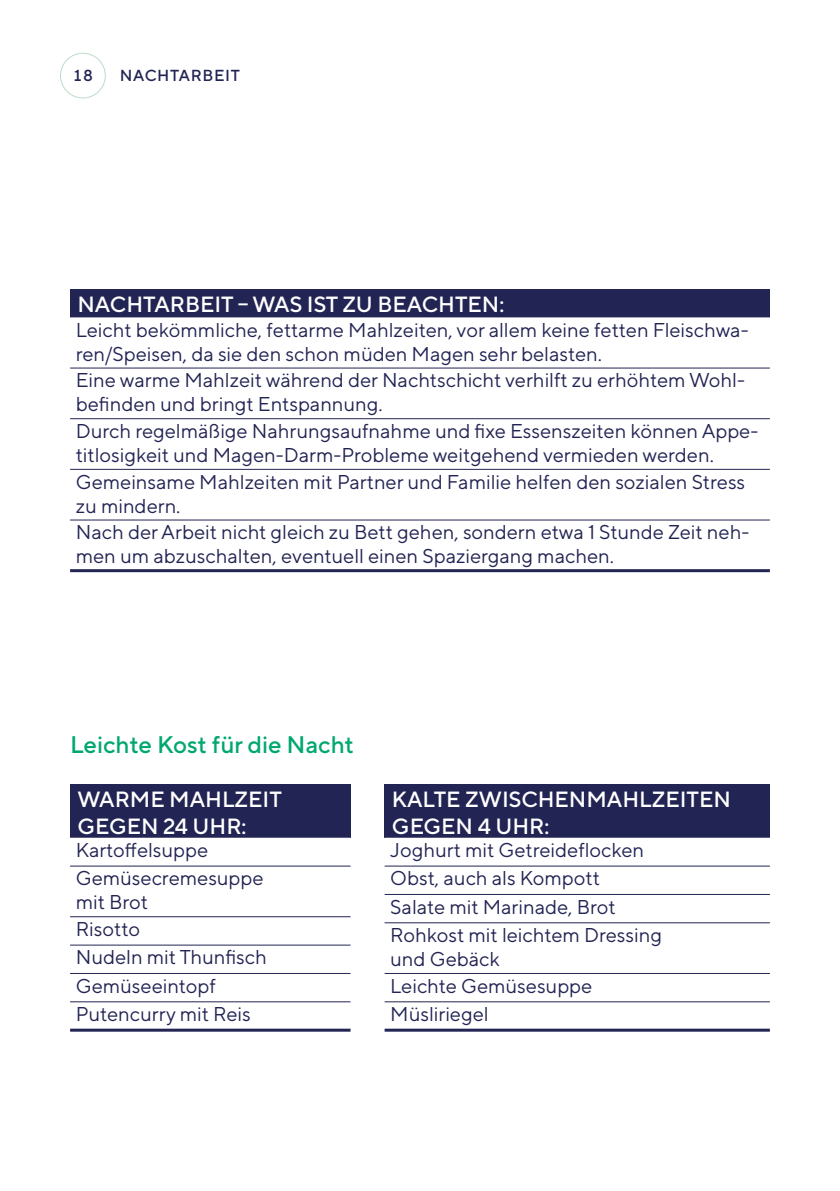
<style>
.page{position:relative;width:840px;height:1191px;background:#fff}
.page>*{position:absolute;margin:0;border:0;box-sizing:border-box;transform-origin:0 0}
.t1{font:500 24px "TT Norms Pro";color:#00a770}
.t2{font:500 22px/26.4px "TT Norms Pro";color:#fff}
.t3{font:20px/24px "TT Norms Pro";color:#222453}
.t4{font:500 16px "TT Norms Pro";letter-spacing:.04em;color:#222453}
</style>
<div class="page">
<div style="left:70px;top:289px;width:699px;height:28px;background:#222453"></div>
<svg style="left:70px;top:317px;width:699px;height:204px"></svg>
<hr style="left:70px;top:368px;width:699px;height:1px;background:#222453">
<hr style="left:70px;top:418px;width:699px;height:1px;background:#222453">
<hr style="left:70px;top:469px;width:699px;height:1px;background:#222453">
<hr style="left:70px;top:519px;width:699px;height:1px;background:#222453">
<hr style="left:70px;top:569px;width:699px;height:3px;background:#222453">
<div style="left:70px;top:784px;width:280px;height:53px;background:#222453"></div>
<svg style="left:70px;top:837px;width:280px;height:166px"></svg>
<hr style="left:70px;top:865px;width:280px;height:1px;background:#222453">
<hr style="left:70px;top:916px;width:280px;height:1px;background:#222453">
<hr style="left:70px;top:944px;width:280px;height:1px;background:#222453">
<hr style="left:70px;top:973px;width:280px;height:1px;background:#222453">
<hr style="left:70px;top:1001px;width:280px;height:1px;background:#222453">
<hr style="left:70px;top:1028px;width:280px;height:3px;background:#222453">
<div style="left:384px;top:784px;width:385px;height:53px;background:#222453"></div>
<svg style="left:384px;top:837px;width:385px;height:166px"></svg>
<hr style="left:384px;top:865px;width:385px;height:1px;background:#222453">
<hr style="left:384px;top:894px;width:385px;height:1px;background:#222453">
<hr style="left:384px;top:922px;width:385px;height:1px;background:#222453">
<hr style="left:384px;top:973px;width:385px;height:1px;background:#222453">
<hr style="left:384px;top:1001px;width:385px;height:1px;background:#222453">
<hr style="left:384px;top:1028px;width:385px;height:3px;background:#222453">
<div style="left:60px;top:53px;width:46px;height:45px;border:1px solid #bbddc7;border-radius:50%"></div>
<p class="t4" style="left:73px;top:65px;width:22px">18</p>
<p class="t4" style="left:120px;top:65px;width:121px">NACHTARBEIT</p>
<p class="t2" style="left:77px;top:290px;width:428px">NACHTARBEIT – WAS IST ZU BEACHTEN:</p>
<p class="t3" style="left:76px;top:317px;width:674px">Leicht bekömmliche, fettarme Mahlzeiten, vor allem keine fetten Fleischwa&shy;ren/Speisen, da sie den schon müden Magen sehr belasten.</p>
<p class="t3" style="left:76px;top:367px;width:670px">Eine warme Mahlzeit während der Nachtschicht verhilft zu erhöhtem Wohl&shy;befinden und bringt Entspannung.</p>
<p class="t3" style="left:76px;top:418px;width:683px">Durch regelmäßige Nahrungsaufnahme und fixe Essenszeiten können Appe&shy;titlosigkeit und Magen-Darm-Probleme weitgehend vermieden werden.</p>
<p class="t3" style="left:76px;top:469px;width:670px">Gemeinsame Mahlzeiten mit Partner und Familie helfen den sozialen Stress zu mindern.</p>
<p class="t3" style="left:76px;top:519px;width:674px">Nach der Arbeit nicht gleich zu Bett gehen, sondern etwa 1 Stunde Zeit neh&shy;men um abzuschalten, eventuell einen Spaziergang machen.</p>
<p class="t1" style="left:70px;top:729px;width:285px">Leichte Kost für die Nacht</p>
<p class="t2" style="left:77px;top:785px;width:206px">WARME MAHLZEIT<br>GEGEN 24 UHR:</p>
<p class="t3" style="left:76px;top:835px;width:189px;line-height:28.4px">Kartoffelsuppe<br>Gemüsecremesuppe</p>
<p class="t3" style="left:76px;top:887px;width:192px;line-height:28px">mit Brot<br>Risotto<br>Nudeln mit Thunfisch<br>Gemüseeintopf<br>Putencurry mit Reis</p>
<p class="t2" style="left:392px;top:785px;width:340px">KALTE ZWISCHENMAHLZEITEN<br>GEGEN 4 UHR:</p>
<p class="t3" style="left:390px;top:835px;width:273px;line-height:28.4px">Joghurt mit Getreideflocken<br>Obst, auch als Kompott<br>Salate mit Marinade, Brot<br>Rohkost mit leichtem Dressing</p>
<p class="t3" style="left:390px;top:944px;width:203px;line-height:27.4px">und Gebäck<br>Leichte Gemüsesuppe<br>Müsliriegel</p>
</div>
